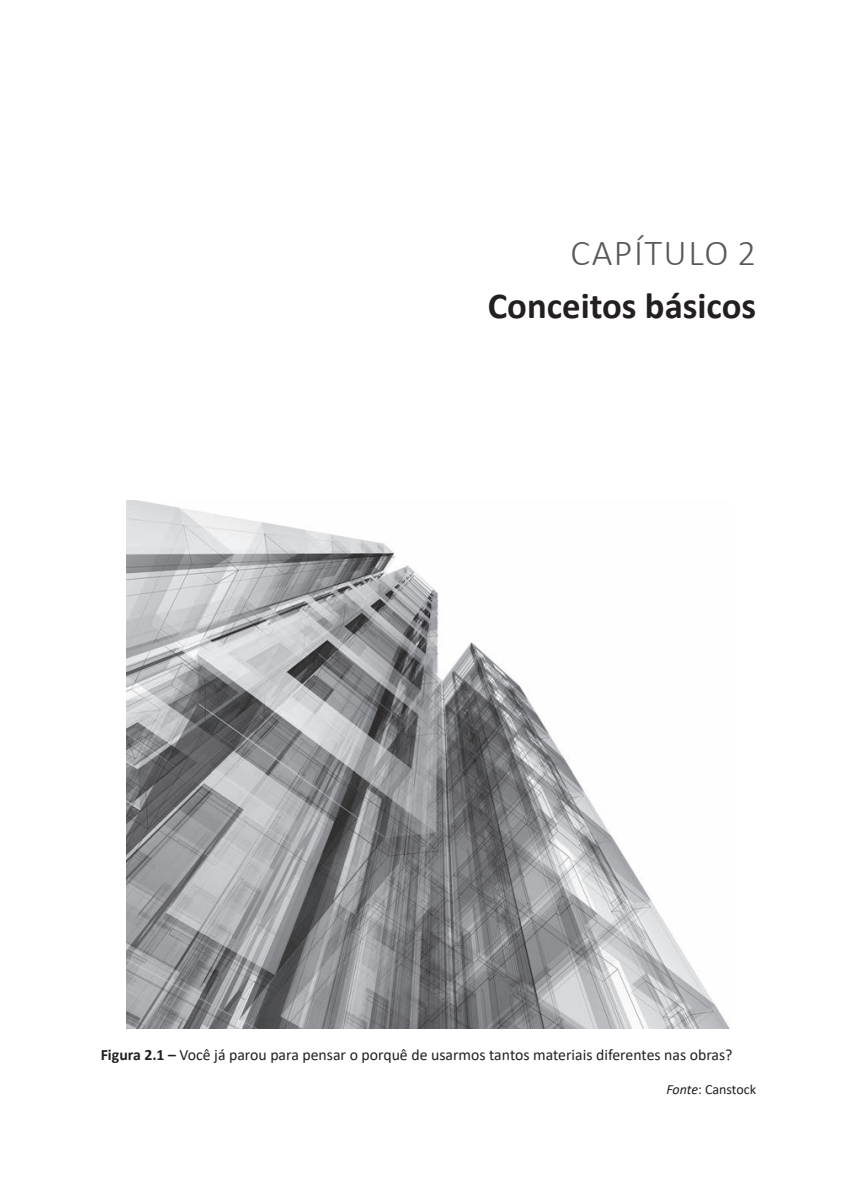
<style>
.page{position:relative;width:847px;height:1194px;background:#fff}
.page>*{position:absolute;margin:0;border:0;box-sizing:border-box;transform-origin:0 0}
.t1{font:700 36.75px "Calibri";color:#231f20}
.t2{font:300 36.75px "Calibri";letter-spacing:.04em;color:#57585a}
.t3{font:15.75px "Calibri";color:#231f20}
.t4{font:14px "Calibri";color:#231f20}
.s1{font-weight:700}
.s2{font-style:italic}
</style>
<div class="page">
<img style="left:126px;top:501px;width:604px;height:527px">
<h1 class="t2" style="left:570px;top:230px;width:187px">CAPÍTULO 2</h1>
<h1 class="t1" style="left:487px;top:280px;width:270px">Conceitos básicos</h1>
<p class="t3" style="left:101px;top:1043px;width:633px"><span class="s1">Figura 2.1 –</span> Você já parou para pensar o porquê de usarmos tantos materiais diferentes nas obras?</p>
<p class="t4" style="left:666px;top:1079px;width:91px"><span class="s2">Fonte</span>: Canstock</p>
</div>
